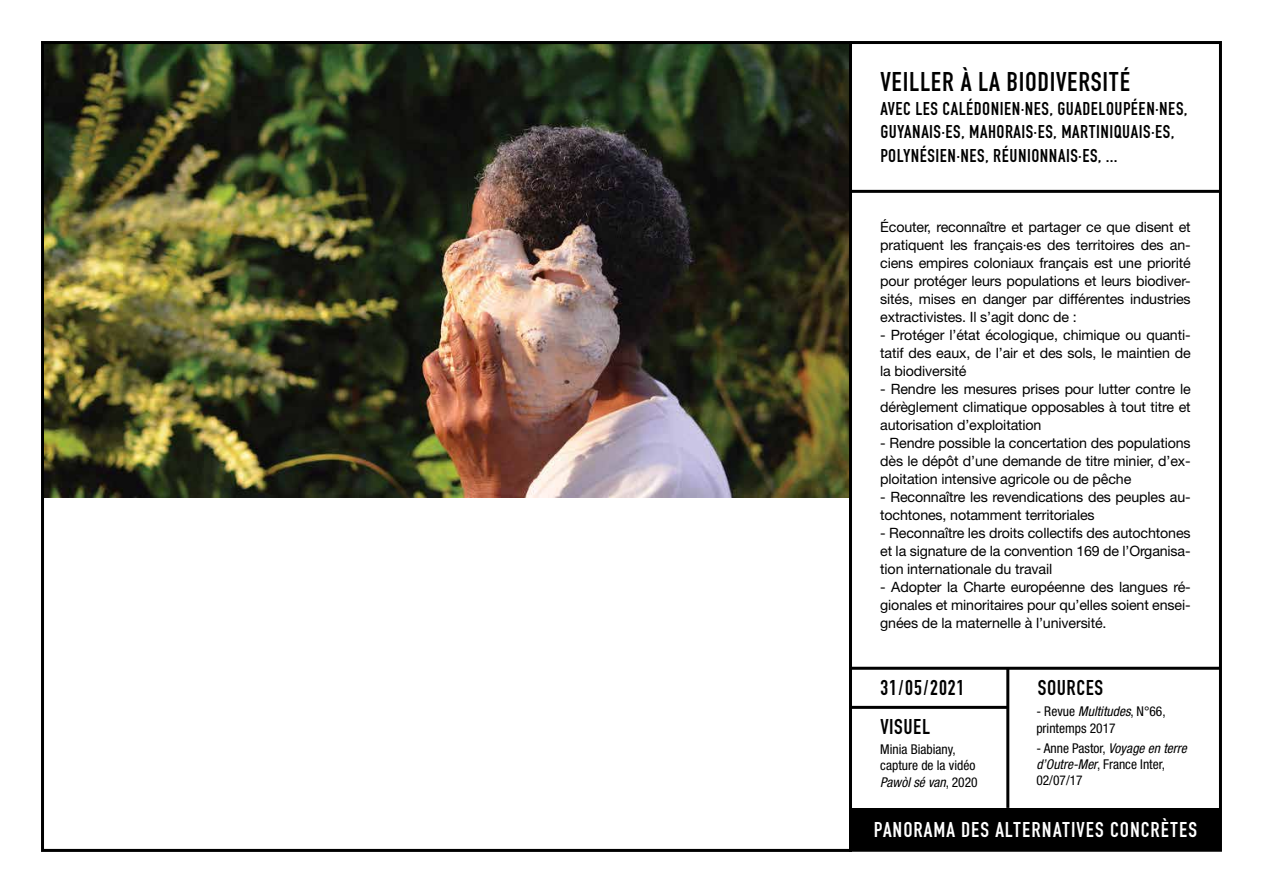
<style>
.page{position:relative;width:1263px;height:893px;background:#fff}
.page>*{position:absolute;margin:0;border:0;box-sizing:border-box;transform-origin:0 0}
.t1{font:28.5px "Fette Engschrift DOT";letter-spacing:.025em;color:#000}
.t2{font:22.5px "Fette Engschrift DOT";color:#fff}
.t3{font:22.5px "Fette Engschrift DOT";letter-spacing:.01em;color:#000}
.t4{font:19.5px/23.4px "Fette Engschrift DOT";letter-spacing:.025em;color:#000}
.t5{font:14.25px/18px "Helvetica Neue LT Std";letter-spacing:-.01em;color:#000;text-align:justify}
.t6{font:condensed 13.5px/16.2px "Helvetica Neue LT Std";color:#000}
.s1{font-style:italic}
</style>
<div class="page">
<img style="left:45px;top:45px;width:803px;height:452px">
<div style="left:850px;top:808px;width:370px;height:42px;background:#000"></div>
<hr style="left:850px;top:706px;width:158px;height:3px;background:#000">
<hr style="left:1006px;top:668px;width:3px;height:140px;background:#000">
<hr style="left:850px;top:190px;width:370px;height:3px;background:#000">
<hr style="left:850px;top:667px;width:370px;height:3px;background:#000">
<div style="left:849px;top:41px;width:373px;height:811px;border:3px solid #000"></div>
<h1 class="t1" style="left:880px;top:67px;width:251px">VEILLER À LA BIODIVERSITÉ</h1>
<h3 class="t4" style="left:880px;top:97px;width:309px">AVEC LES CALÉDONIEN·NES, GUADELOUPÉEN·NES,<br>GUYANAIS·ES, MAHORAIS·ES, MARTINIQUAIS·ES,<br>POLYNÉSIEN·NES, RÉUNIONNAIS·ES, ...</h3>
<p class="t5" style="left:880px;top:217px;width:312px">Écouter, reconnaître et partager ce que disent et pratiquent les français·es des territoires des an&shy;ciens empires coloniaux français est une priorité pour protéger leurs populations et leurs biodiver&shy;sités, mises en danger par différentes industries extractivistes. Il s’agit donc de :</p>
<p class="t5" style="left:880px;top:325px;width:312px">- Protéger l’état écologique, chimique ou quanti&shy;tatif des eaux, de l’air et des sols, le maintien de la biodiversité</p>
<p class="t5" style="left:880px;top:379px;width:312px">- Rendre les mesures prises pour lutter contre le dérèglement climatique opposables à tout titre et autorisation d’exploitation</p>
<p class="t5" style="left:880px;top:433px;width:312px">- Rendre possible la concertation des populations dès le dépôt d’une demande de titre minier, d’ex&shy;ploitation intensive agricole ou de pêche</p>
<p class="t5" style="left:880px;top:487px;width:312px">- Reconnaître les revendications des peuples au&shy;tochtones, notamment territoriales</p>
<p class="t5" style="left:880px;top:523px;width:312px">- Reconnaître les droits collectifs des autochtones et la signature de la convention 169 de l’Organisa&shy;tion internationale du travail</p>
<p class="t5" style="left:880px;top:577px;width:312px">- Adopter la Charte européenne des langues ré&shy;gionales et minoritaires pour qu’elles soient ensei&shy;gnées de la maternelle à l’université.</p>
<h2 class="t3" style="left:880px;top:675px;width:86px">31/05/2021</h2>
<h2 class="t3" style="left:1038px;top:675px;width:20px">SOURCES</h2>
<h2 class="t3" style="left:880px;top:714px;width:10px">VISUEL</h2>
<p class="t6" style="left:1036px;top:703px;width:131px">- Revue <span class="s1">Multitudes</span>, N°66, printemps 2017</p>
<p class="t6" style="left:1036px;top:740px;width:152px">- Anne Pastor, <span class="s1">Voyage en terre d’Outre-Mer</span>, France Inter,<br>02/07/17</p>
<p class="t6" style="left:880px;top:741px;width:99px">Minia Biabiany, capture de la vidéo<br><span class="s1">Pawòl sé van</span>, 2020</p>
<h2 class="t2" style="left:874px;top:817px;width:21px">PANORAMA</h2>
<h2 class="t2" style="left:961px;top:817px;width:45px">DES ALTERNATI</h2>
<h2 class="t2" style="left:1076px;top:817px;width:45px">VES CONCR</h2>
<h2 class="t2" style="left:1161px;top:817px;width:20px">ÈTES</h2>
</div>
